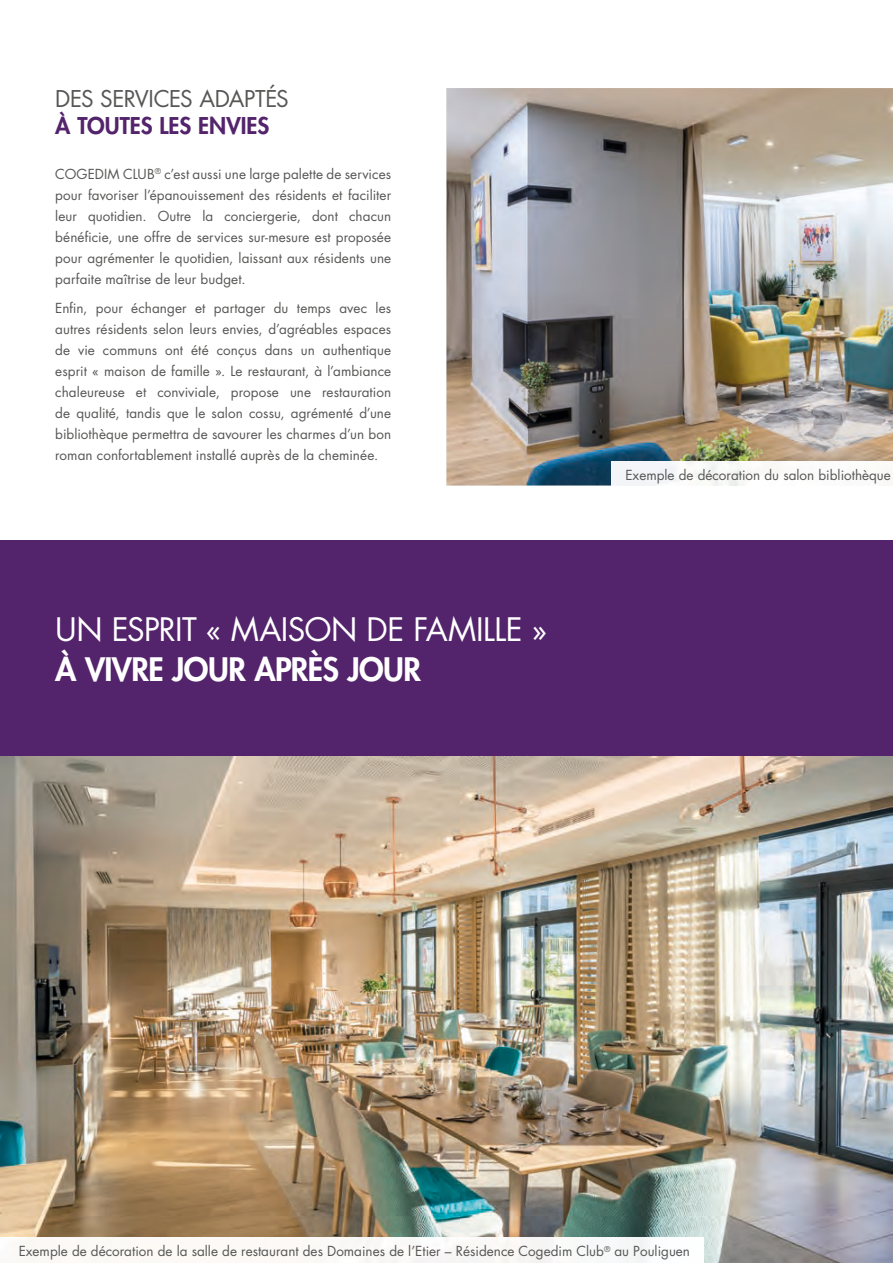
<style>
.page{position:relative;width:893px;height:1263px;background:#fff}
.page>*{position:absolute;margin:0;border:0;box-sizing:border-box;transform-origin:0 0}
.t1{font:31.5px "Futura Std";letter-spacing:-.02em;color:#fff}
.t2{font:800 31.5px "Futura Std";letter-spacing:-.02em;color:#fff}
.t3{font:22.5px "Futura Std";letter-spacing:-.02em;color:#575756}
.t4{font:800 22.5px "Futura Std";color:#53236b}
.t5{font:13.5px/21px "Futura Std";color:#575756;text-align:justify}
</style>
<div class="page">
<img style="left:446px;top:88px;width:447px;height:397px">
<img style="left:0;top:755px;width:893px;height:508px">
<div style="left:0;top:540px;width:893px;height:215px;background:#53236b"></div>
<div style="left:0;top:1238px;width:703px;height:25px;background:#fbf9f6"></div>
<img style="left:612px;top:461px;width:281px;height:24px">
<h2 class="t3" style="left:55px;top:84px;width:235px">DES SERVICES ADAPTÉS</h2>
<h2 class="t4" style="left:55px;top:111px;width:216px">À TOUTES LES ENVIES</h2>
<p class="t5" style="left:55px;top:163px;width:337px">COGEDIM CLUB<sup>®</sup> c’est aussi une large palette de services pour favoriser l’épanouissement des résidents et faciliter leur quotidien. Outre la conciergerie, dont chacun bénéficie, une offre de services sur-mesure est proposée pour agrémenter le quotidien, laissant aux résidents une parfaite maîtrise de leur budget.</p>
<p class="t5" style="left:55px;top:298px;width:337px">Enfin, pour échanger et partager du temps avec les autres résidents selon leurs envies, d’agréables espaces de vie communs ont été conçus dans un authentique esprit « maison de famille ». Le restaurant, à l’ambiance chaleureuse et conviviale, propose une restauration de qualité, tandis que le salon cossu, agrémenté d’une bibliothèque permettra de savourer les charmes d’un bon roman confortablement installé auprès de la cheminée.</p>
<h1 class="t1" style="left:55px;top:609px;width:494px">UN ESPRIT « MAISON DE FAMILLE »</h1>
<h1 class="t2" style="left:55px;top:649px;width:367px">À VIVRE JOUR APRÈS JOUR</h1>
<p class="t5" style="left:625px;top:464px;width:267px">Exemple de décoration du salon bibliothèque</p>
<p class="t5" style="left:19px;top:1241px;width:673px">Exemple de décoration de la salle de restaurant des Domaines de l’Etier – Résidence Cogedim Club<sup>®</sup> au Pouliguen</p>
</div>
